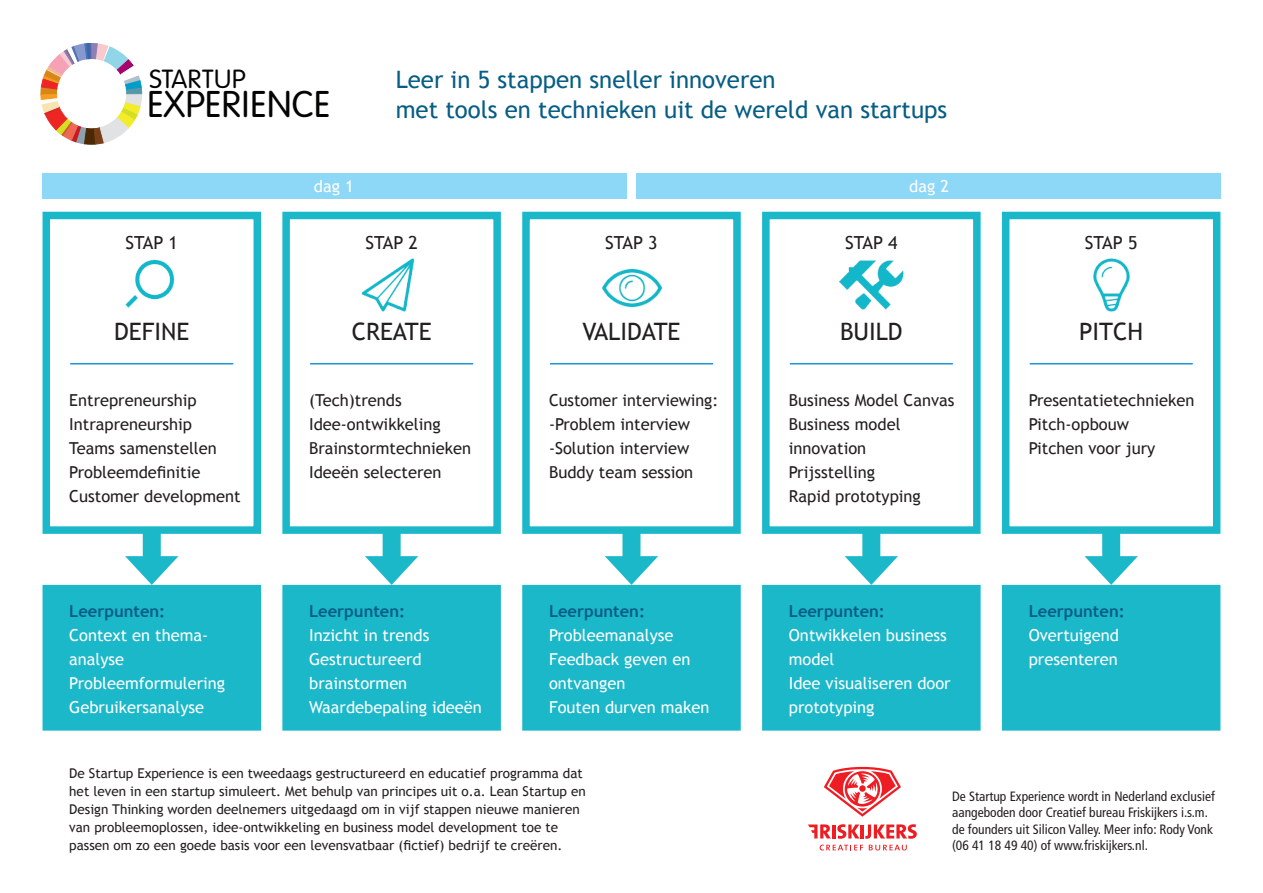
<style>
.page{position:relative;width:1263px;height:893px;background:#fff}
.page>*{position:absolute;margin:0;border:0;box-sizing:border-box;transform-origin:0 0}
.t1{font:300 36.6px "VAG Rounded";letter-spacing:.01em;color:#040503}
.t2{font:300 25.8px "VAG Rounded";letter-spacing:.025em;color:#040503}
.t3{font:24px/29.7px "Trebuchet MS";color:#075d85}
.t4{font:24px "Trebuchet MS";color:#231f20}
.t5{font:18px "Trebuchet MS";color:#231f20}
.t6{font:16.5px/24px "Trebuchet MS";color:#231f20}
.t7{font:16.5px/24px "Trebuchet MS";color:#fff}
.t8{font:700 16.5px "Trebuchet MS";color:#075d85}
.t9{font:13.5px/18px "Trebuchet MS";color:#231f20}
.t10{font:condensed 13.5px/16.5px "Frutiger";color:#231f20}
</style>
<div class="page">
<svg style="left:41px;top:43px;width:101px;height:101px"></svg>
<hr style="left:832px;top:824px;width:3px;height:14px;background:#ee1d23">
<svg style="left:837px;top:824px;width:22px;height:15px"></svg>
<hr style="left:861px;top:824px;width:3px;height:14px;background:#ee1d23">
<svg style="left:865px;top:824px;width:52px;height:15px"></svg>
<svg style="left:820px;top:845px;width:43px;height:5px"></svg>
<svg style="left:869px;top:845px;width:38px;height:5px"></svg>
<svg style="left:824px;top:767px;width:77px;height:50px"></svg>
<svg style="left:808px;top:824px;width:23px;height:14px"></svg>
<div style="left:43px;top:585px;width:218px;height:146px;background:#1bb8c9"></div>
<div style="left:43px;top:212px;width:218px;height:322px;border:8px solid #1bb8c9"></div>
<img style="left:125px;top:260px;width:49px;height:47px">
<hr style="left:70px;top:363px;width:163px;height:1px;background:#1996d3">
<div style="left:143px;top:527px;width:18px;height:40px;background:#1bb8c9"></div>
<svg style="left:125px;top:556px;width:53px;height:29px"></svg>
<img style="left:361px;top:259px;width:53px;height:52px">
<div style="left:282px;top:585px;width:219px;height:146px;background:#1bb8c9"></div>
<div style="left:282px;top:212px;width:219px;height:322px;border:8px solid #1bb8c9"></div>
<hr style="left:310px;top:363px;width:163px;height:1px;background:#1996d3">
<div style="left:383px;top:527px;width:18px;height:40px;background:#1bb8c9"></div>
<svg style="left:365px;top:556px;width:53px;height:29px"></svg>
<img style="left:603px;top:268px;width:59px;height:39px">
<div style="left:522px;top:585px;width:219px;height:146px;background:#1bb8c9"></div>
<div style="left:522px;top:212px;width:219px;height:322px;border:8px solid #1bb8c9"></div>
<hr style="left:550px;top:363px;width:163px;height:1px;background:#1996d3">
<div style="left:622px;top:527px;width:18px;height:40px;background:#1bb8c9"></div>
<svg style="left:605px;top:556px;width:53px;height:29px"></svg>
<img style="left:839px;top:261px;width:64px;height:48px">
<div style="left:762px;top:585px;width:218px;height:146px;background:#1bb8c9"></div>
<div style="left:762px;top:212px;width:218px;height:322px;border:8px solid #1bb8c9"></div>
<hr style="left:790px;top:363px;width:163px;height:1px;background:#1996d3">
<div style="left:862px;top:527px;width:18px;height:40px;background:#1bb8c9"></div>
<svg style="left:845px;top:556px;width:53px;height:29px"></svg>
<img style="left:1093px;top:259px;width:36px;height:52px">
<div style="left:1002px;top:585px;width:218px;height:146px;background:#1bb8c9"></div>
<div style="left:1002px;top:212px;width:218px;height:322px;border:8px solid #1bb8c9"></div>
<hr style="left:1030px;top:363px;width:163px;height:1px;background:#1996d3">
<div style="left:1102px;top:527px;width:18px;height:40px;background:#1bb8c9"></div>
<svg style="left:1084px;top:556px;width:54px;height:29px"></svg>
<div style="left:43px;top:173px;width:584px;height:26px;background:#8dd7f7"></div>
<div style="left:636px;top:173px;width:584px;height:26px;background:#8dd7f7"></div>
<p class="t2" style="left:149px;top:64px;width:98px">STARTUP</p>
<p class="t1" style="left:148px;top:83px;width:184px">EXPERIENCE</p>
<p class="t3" style="left:396px;top:65px;width:553px">Leer in 5 stappen sneller innoveren<br>met tools en technieken uit de wereld van startups</p>
<p class="t5" style="left:125px;top:232px;width:54px">STAP 1</p>
<p class="t4" style="left:114px;top:317px;width:77px">DEFINE</p>
<p class="t6" style="left:69px;top:388px;width:129px">Entrepreneurship</p>
<p class="t6" style="left:69px;top:412px;width:124px">Intrapreneurship</p>
<p class="t6" style="left:69px;top:436px;width:149px">Teams samenstellen</p>
<p class="t6" style="left:69px;top:460px;width:133px">Probleemdefinitie</p>
<p class="t6" style="left:69px;top:484px;width:173px">Customer development</p>
<p class="t8" style="left:69px;top:601px;width:98px">Leerpunten:</p>
<p class="t7" style="left:69px;top:624px;width:140px">Context en thema&shy;analyse</p>
<p class="t7" style="left:69px;top:672px;width:157px">Probleemformulering</p>
<p class="t7" style="left:69px;top:696px;width:136px">Gebruikersanalyse</p>
<p class="t7" style="left:314px;top:174px;width:41px">dag 1</p>
<p class="t7" style="left:909px;top:174px;width:41px">dag 2</p>
<p class="t5" style="left:365px;top:232px;width:54px">STAP 2</p>
<p class="t4" style="left:352px;top:317px;width:81px">CREATE</p>
<p class="t6" style="left:309px;top:388px;width:94px">(Tech)trends</p>
<p class="t6" style="left:309px;top:412px;width:133px">Idee-ontwikkeling</p>
<p class="t6" style="left:309px;top:436px;width:164px">Brainstormtechnieken</p>
<p class="t6" style="left:309px;top:460px;width:134px">Ideeën selecteren</p>
<p class="t8" style="left:309px;top:601px;width:98px">Leerpunten:</p>
<p class="t7" style="left:309px;top:624px;width:122px">Inzicht in trends</p>
<p class="t7" style="left:309px;top:648px;width:114px">Gestructureerd brainstormen</p>
<p class="t7" style="left:309px;top:696px;width:174px">Waardebepaling ideeën</p>
<p class="t5" style="left:605px;top:232px;width:54px">STAP 3</p>
<p class="t4" style="left:582px;top:317px;width:99px">VALIDATE</p>
<p class="t6" style="left:549px;top:388px;width:171px">Customer interviewing:</p>
<p class="t6" style="left:549px;top:412px;width:143px">-Problem interview</p>
<p class="t6" style="left:549px;top:436px;width:142px">-Solution interview</p>
<p class="t6" style="left:549px;top:460px;width:146px">Buddy team session</p>
<p class="t8" style="left:549px;top:601px;width:98px">Leerpunten:</p>
<p class="t7" style="left:549px;top:624px;width:126px">Probleemanalyse</p>
<p class="t7" style="left:549px;top:648px;width:143px">Feedback geven en ontvangen</p>
<p class="t7" style="left:549px;top:696px;width:162px">Fouten durven maken</p>
<p class="t5" style="left:845px;top:232px;width:54px">STAP 4</p>
<p class="t4" style="left:840px;top:317px;width:64px">BUILD</p>
<p class="t6" style="left:789px;top:388px;width:167px">Business Model Canvas</p>
<p class="t6" style="left:789px;top:412px;width:113px">Business model innovation</p>
<p class="t6" style="left:789px;top:460px;width:88px">Prijsstelling</p>
<p class="t6" style="left:789px;top:484px;width:134px">Rapid prototyping</p>
<p class="t8" style="left:789px;top:601px;width:98px">Leerpunten:</p>
<p class="t7" style="left:789px;top:624px;width:160px">Ontwikkelen business model</p>
<p class="t7" style="left:789px;top:672px;width:163px">Idee visualiseren door prototyping</p>
<p class="t5" style="left:1085px;top:232px;width:54px">STAP 5</p>
<p class="t4" style="left:1079px;top:317px;width:66px">PITCH</p>
<p class="t6" style="left:1029px;top:388px;width:167px">Presentatietechnieken</p>
<p class="t6" style="left:1029px;top:412px;width:102px">Pitch-opbouw</p>
<p class="t6" style="left:1029px;top:436px;width:128px">Pitchen voor jury</p>
<p class="t8" style="left:1029px;top:601px;width:98px">Leerpunten:</p>
<p class="t7" style="left:1029px;top:624px;width:92px">Overtuigend presenteren</p>
<p class="t9" style="left:69px;top:765px;width:518px">De Startup Experience is een tweedaags gestructureerd en educatief programma dat het leven in een startup simuleert. Met behulp van principes uit o.a. Lean Startup en Design Thinking worden deelnemers uitgedaagd om in vijf stappen nieuwe manieren van probleemoplossen, idee-ontwikkeling en business model development toe te passen om zo een goede basis voor een levensvatbaar (fictief) bedrijf te creëren.</p>
<p class="t10" style="left:952px;top:788px;width:264px">De Startup Experience wordt in Nederland exclusief aangeboden door Creatief bureau Friskijkers i.s.m. de founders uit Silicon Valley. Meer info: Rody Vonk (06 41 18 49 40) of www.friskijkers.nl.</p>
</div>
